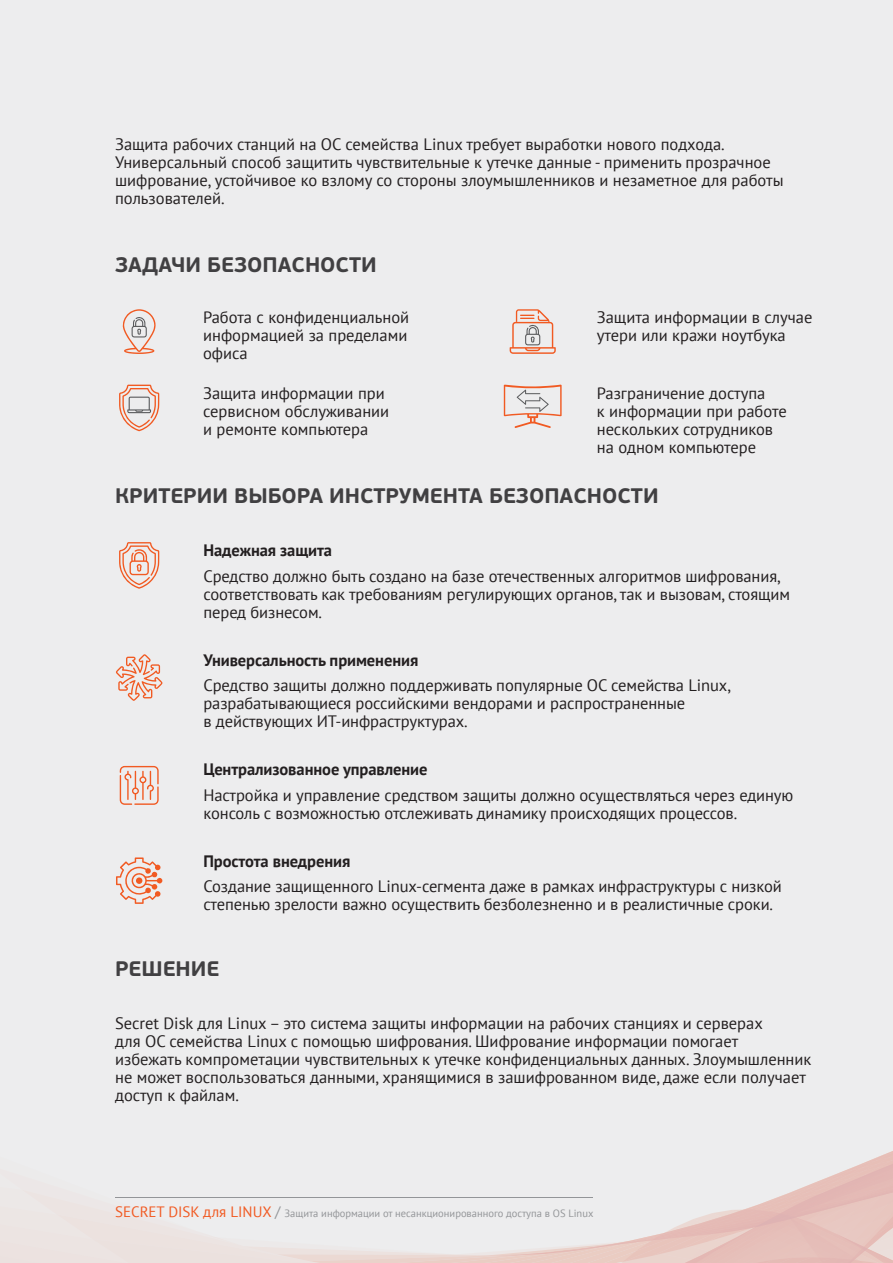
<style>
.page{position:relative;width:893px;height:1263px;background:#ededee}
.page>*{position:absolute;margin:0;border:0;box-sizing:border-box;transform-origin:0 0}
.t1{font:700 21px "PF Beau Sans Pro";color:#414042}
.t2{font:16.5px/18px "PT Sans";color:#231f20}
.t3{font:700 16.5px "PT Sans";letter-spacing:-.005em;color:#231f20}
.t4{font:10.5px "PT Sans";color:#939598}
.s1{font-size:15px;color:#f15a22}
.s2{font-size:15px}
</style>
<div class="page">
<svg style="left:119px;top:385px;width:40px;height:46px"></svg>
<svg style="left:510px;top:309px;width:46px;height:45px"></svg>
<svg style="left:122px;top:309px;width:34px;height:45px"></svg>
<svg style="left:504px;top:385px;width:58px;height:43px"></svg>
<svg style="left:0;top:1151px;width:893px;height:112px"></svg>
<hr style="left:116px;top:1198px;width:477px;height:1px;background:#939598">
<svg style="left:116px;top:654px;width:46px;height:47px"></svg>
<svg style="left:116px;top:857px;width:46px;height:47px"></svg>
<div style="left:136px;top:877px;width:6px;height:7px;background:#f15a22;border-radius:50%"></div>
<svg style="left:119px;top:542px;width:40px;height:47px"></svg>
<svg style="left:120px;top:766px;width:39px;height:39px"></svg>
<p class="t2" style="left:115px;top:135px;width:670px">Защита рабочих станций на ОC семейства Linux требует выработки нового подхода.<br>Универсальный способ защитить чувствительные к утечке данные - применить прозрачное шифрование, устойчивое ко взлому со стороны злоумышленников и незаметное для работы пользователей.</p>
<p class="t1" style="left:115px;top:251px;width:263px">ЗАДАЧИ БЕЗОПАСНОСТИ</p>
<p class="t2" style="left:203px;top:308px;width:208px;text-align:justify">Работа с конфиденциальной информацией за пределами офиса</p>
<p class="t2" style="left:203px;top:383px;width:188px">Защита информации при сервисном обслуживании и ремонте компьютера</p>
<p class="t2" style="left:597px;top:308px;width:217px">Защита информации в случае утери или кражи ноутбука</p>
<p class="t2" style="left:597px;top:383px;width:191px">Разграничение доступа<br>к информации при работе нескольких сотрудников на одном компьютере</p>
<p class="t1" style="left:115px;top:482px;width:545px">КРИТЕРИИ ВЫБОРА ИНСТРУМЕНТА БЕЗОПАСНОСТИ</p>
<p class="t3" style="left:203px;top:539px;width:130px">Надежная защита</p>
<p class="t2" style="left:203px;top:566px;width:588px">Средство должно быть создано на базе отечественных алгоритмов шифрования, соответствовать как требованиям регулирующих органов, так и вызовам, стоящим перед бизнесом.</p>
<p class="t3" style="left:203px;top:649px;width:216px">Универсальность применения</p>
<p class="t2" style="left:203px;top:676px;width:529px">Средство защиты должно поддерживать популярные ОС семейства Linux, разрабатывающиеся российскими вендорами и распространенные<br>в действующих ИТ-инфраструктурах.</p>
<p class="t3" style="left:203px;top:758px;width:226px">Централизованное управление</p>
<p class="t2" style="left:203px;top:785px;width:591px">Настройка и управление средством защиты должно осуществляться через единую консоль с возможностью отслеживать динамику происходящих процессов.</p>
<p class="t3" style="left:203px;top:850px;width:148px">Простота внедрения</p>
<p class="t2" style="left:203px;top:877px;width:580px">Создание защищенного Linux-сегмента даже в рамках инфраструктуры с низкой степенью зрелости важно осуществить безболезненно и в реалистичные сроки.</p>
<p class="t1" style="left:115px;top:956px;width:106px">РЕШЕНИЕ</p>
<p class="t2" style="left:115px;top:1014px;width:698px">Secret Disk для Linux – это система защиты информации на рабочих станциях и серверах<br>для ОС семейства Linux с помощью шифрования. Шифрование информации помогает<br>избежать компрометации чувствительных к утечке конфиденциальных данных. Злоумышленник не может воспользоваться данными, хранящимися в зашифрованном виде, даже если получает доступ к файлам.</p>
<p class="t4" style="left:115px;top:1206px;width:480px"><span class="s1">SECRET DISK для LINUX</span> <span class="s2">/</span> Защита информации от несанкционированного доступа в OS Linux</p>
</div>
